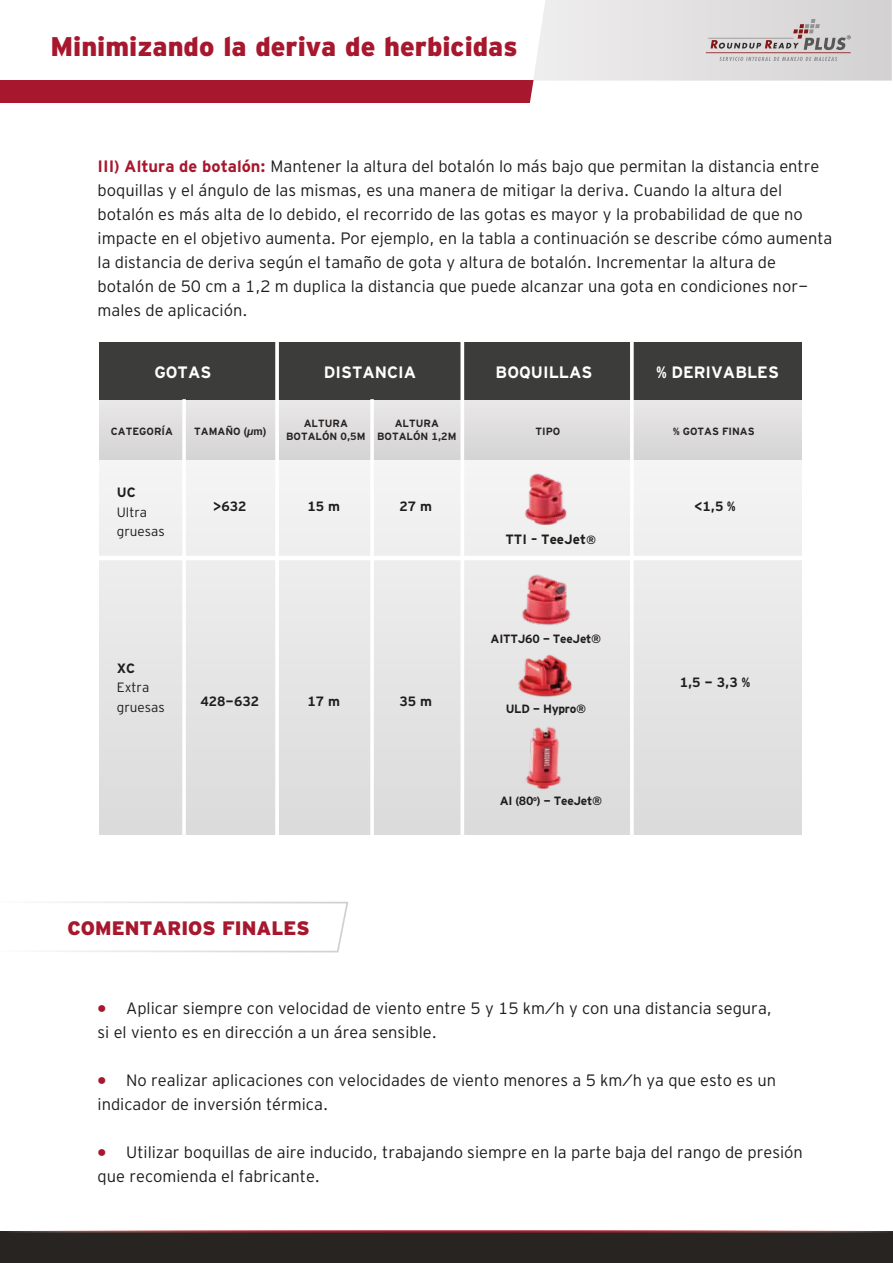
<style>
.page{position:relative;width:893px;height:1263px;background:#fff}
.page>*{position:absolute;margin:0;border:0;box-sizing:border-box;transform-origin:0 0}
.t1{font:27px "Interstate Black Mono";color:#a7182e}
.t2{font:19.5px "Interstate Black Mono";color:#a7182e}
.t3{font:16.5px/24px "Interstate Light Mono";color:#1d1d1b}
.t4{font:16.5px "Interstate Bold Mono";color:#fff}
.t5{font:13.5px "Interstate Bold Mono";color:#1d1d1b}
.t6{font:13.5px/19.5px "Interstate Light Mono";color:#1d1d1b}
.t7{font:12px "Interstate Bold Mono";letter-spacing:-.025em;color:#1d1d1b}
.t8{font:10.5px/13.5px "Interstate Bold Mono";color:#272421;text-align:center}
.s1{font-family:"Interstate Bold Mono";color:#a7182e}
.s2{font-family:"Helvetica";font-weight:700}
.s3{font-size:12px}
.s4{font-family:"Interstate Black Mono";font-size:15px;color:#a7182e}
</style>
<div class="page">
<svg style="left:0;top:0;width:892px;height:103px"></svg>
<div style="left:0;top:1231px;width:893px;height:32px;background:#272421"></div>
<hr style="left:0;top:1230px;width:893px;height:2px;background:#fff">
<div style="left:100px;top:340px;width:702px;height:494px;background:linear-gradient(to right,#e8e7e8,#e8e7e7)"></div>
<div style="left:100px;top:342px;width:702px;height:117px;background:#dfddde"></div>
<div style="left:100px;top:342px;width:702px;height:57px;background:#3c3c3b"></div>
<hr style="left:630px;top:336px;width:4px;height:504px;background:#fff">
<svg style="left:460px;top:340px;width:4px;height:495px"></svg>
<hr style="left:275px;top:336px;width:4px;height:504px;background:#fff">
<hr style="left:182px;top:399px;width:4px;height:438px;background:#fff">
<hr style="left:370px;top:399px;width:4px;height:438px;background:#fff">
<div style="left:512px;top:463px;width:74px;height:83px;background:#f2f1f1"></div>
<img style="left:525px;top:473px;width:42px;height:51px">
<hr style="left:77px;top:556px;width:742px;height:4px;background:#fff">
<div style="left:530px;top:573px;width:53px;height:53px;background:#ecebeb"></div>
<img style="left:519px;top:573px;width:52px;height:53px">
<div style="left:527px;top:644px;width:57px;height:46px;background:#e8e7e7"></div>
<img style="left:517px;top:653px;width:57px;height:46px">
<div style="left:536px;top:706px;width:42px;height:68px;background:#e3e2e2"></div>
<img style="left:525px;top:722px;width:42px;height:69px">
<svg style="left:56px;top:901px;width:292px;height:51px"></svg>
<h1 class="t1" style="left:50px;top:31px;width:468px">Minimizando la deriva de herbicidas</h1>
<p class="t3" style="left:98px;top:154px;width:736px"><span class="s1">III) Altura de botalón:</span> Mantener la altura del botalón lo más bajo que permitan la distancia entre boquillas y el ángulo de las mismas, es una manera de mitigar la deriva. Cuando la altura del botalón es más alta de lo debido, el recorrido de las gotas es mayor y la probabilidad de que no impacte en el objetivo aumenta. Por ejemplo, en la tabla a continuación se describe cómo aumenta la distancia de deriva según el tamaño de gota y altura de botalón. Incrementar la altura de botalón de 50 cm a 1,2 m duplica la distancia que puede alcanzar una gota en condiciones nor&shy;males de aplicación.</p>
<p class="t4" style="left:154px;top:363px;width:59px">GOTAS</p>
<p class="t4" style="left:324px;top:363px;width:94px">DISTANCIA</p>
<p class="t4" style="left:496px;top:363px;width:98px">BOQUILLAS</p>
<p class="t4" style="left:656px;top:363px;width:124px">% DERIVABLES</p>
<p class="t8" style="left:286px;top:416px;width:81px">ALTURA<br>BOTALÓN 0,5M</p>
<p class="t8" style="left:377px;top:416px;width:81px">ALTURA<br>BOTALÓN 1,2M</p>
<p class="t8" style="left:111px;top:424px;width:64px">CATEGORÍA</p>
<p class="t8" style="left:194px;top:424px;width:73px">TAMAÑO <span class="s2">(µm)</span></p>
<p class="t8" style="left:536px;top:424px;width:26px">TIPO</p>
<p class="t8" style="left:673px;top:424px;width:83px">% GOTAS FINAS</p>
<p class="t5" style="left:117px;top:485px;width:20px">UC</p>
<p class="t6" style="left:117px;top:502px;width:49px">Ultra gruesas</p>
<p class="t5" style="left:213px;top:499px;width:35px">&gt;632</p>
<p class="t5" style="left:117px;top:660px;width:20px">XC</p>
<p class="t6" style="left:117px;top:677px;width:49px">Extra gruesas</p>
<p class="t5" style="left:201px;top:694px;width:60px">428-632</p>
<p class="t5" style="left:308px;top:499px;width:34px">15 m</p>
<p class="t5" style="left:308px;top:694px;width:34px">17 m</p>
<p class="t2" style="left:68px;top:917px;width:244px">COMENTARIOS FINALES</p>
<p class="t5" style="left:400px;top:499px;width:34px">27 m</p>
<p class="t5" style="left:400px;top:694px;width:34px">35 m</p>
<p class="t5" style="left:505px;top:531px;width:92px">TTI – TeeJet<span class="s3">®</span></p>
<p class="t7" style="left:491px;top:632px;width:112px">AITTJ60 - TeeJet®</p>
<p class="t7" style="left:506px;top:702px;width:82px">ULD - Hypro®</p>
<p class="t7" style="left:500px;top:794px;width:104px">AI (80<sup>o</sup>) - TeeJet®</p>
<p class="t5" style="left:694px;top:499px;width:43px">&lt;1,5 %</p>
<p class="t5" style="left:680px;top:675px;width:72px">1,5 - 3,3 %</p>
<p class="t3" style="left:98px;top:996px;width:676px"><span class="s4">•</span> Aplicar siempre con velocidad de viento entre 5 y 15 km/h y con una distancia segura, si el viento es en dirección a un área sensible.</p>
<p class="t3" style="left:98px;top:1068px;width:680px"><span class="s4">•</span> No realizar aplicaciones con velocidades de viento menores a 5 km/h ya que esto es un indicador de inversión térmica.</p>
<p class="t3" style="left:98px;top:1140px;width:707px"><span class="s4">•</span> Utilizar boquillas de aire inducido, trabajando siempre en la parte baja del rango de presión que recomienda el fabricante.</p>
</div>
